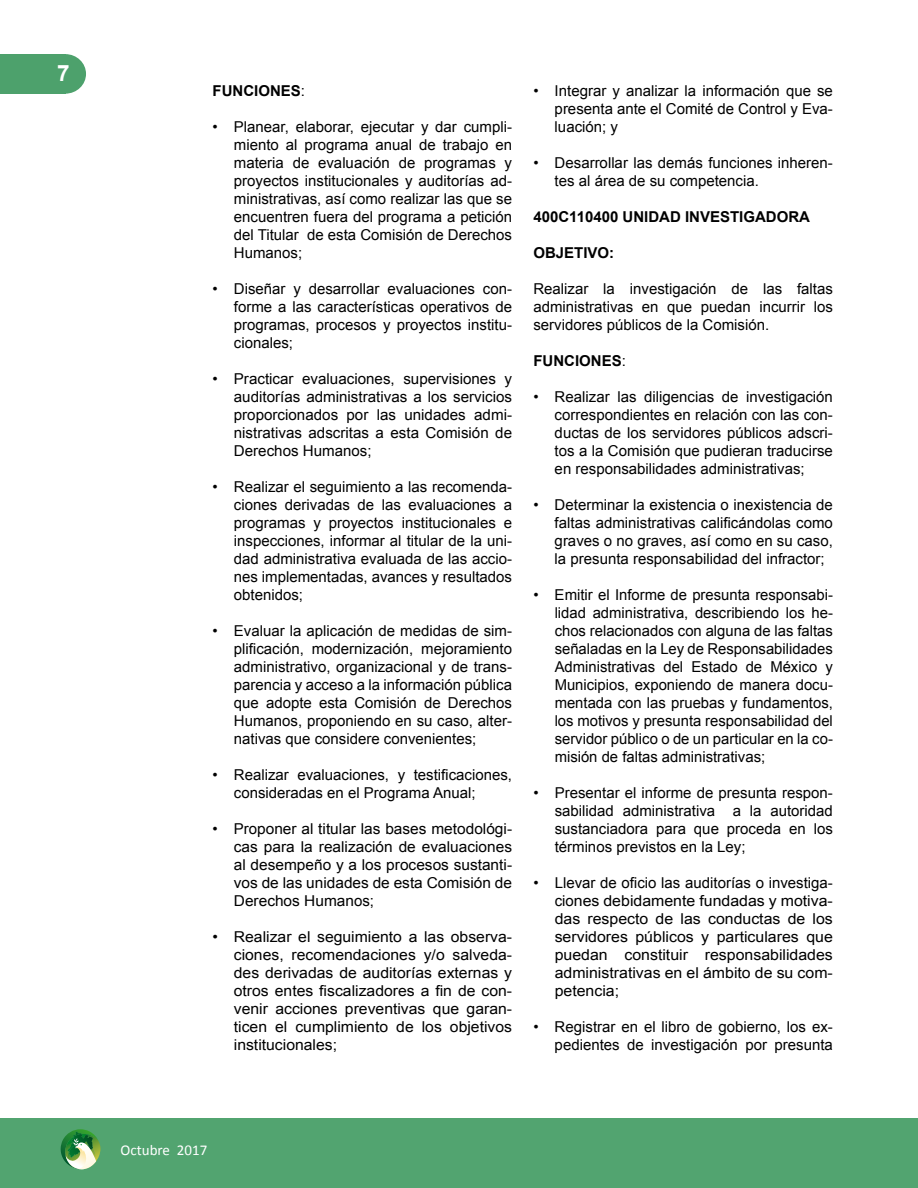
<style>
.page{position:relative;width:918px;height:1188px;background:#fff}
.page>*{position:absolute;margin:0;border:0;box-sizing:border-box;transform-origin:0 0}
.t1{font:700 22.5px "Arial";color:#fff}
.t2{font:15px/18px "Arial";color:#000;text-align:justify}
.t3{font:15px/18px "Arial";color:#000;text-align:justify;scale:1.05 1}
.t4{font:700 15px "Arial";color:#000}
.t5{font:15px "Calibri";color:#fff}
.s1{font-weight:400}
</style>
<div class="page">
<div style="left:0;top:1118px;width:918px;height:70px;background:#52a470"></div>
<div style="left:0;top:54px;width:65px;height:40px;background:#4da16c"></div>
<div style="left:45px;top:54px;width:41px;height:40px;background:#4da16c;border-radius:50%"></div>
<svg style="left:61px;top:1129px;width:38px;height:41px"></svg>
<h1 class="t1" style="left:57px;top:58px;width:14px">7</h1>
<p class="t4" style="left:213px;top:81px;width:94px">FUNCIONES<span class="s1">:</span></p>
<p class="t2" style="left:234px;top:118px;width:280px;text-indent:-21px">• Planear, elaborar, ejecutar y dar cumpli&shy;miento al programa anual de trabajo en materia de evaluación de programas y proyectos institucionales y auditorías ad&shy;ministrativas, así como realizar las que se encuentren fuera del programa a petición del Titular de esta Comisión de Derechos Humanos;</p>
<p class="t2" style="left:234px;top:280px;width:280px;text-indent:-21px">• Diseñar y desarrollar evaluaciones con&shy;forme a las características operativos de programas, procesos y proyectos institu&shy;cionales;</p>
<p class="t2" style="left:234px;top:370px;width:280px;text-indent:-21px">• Practicar evaluaciones, supervisiones y auditorías administrativas a los servicios proporcionados por las unidades admi&shy;nistrativas adscritas a esta Comisión de Derechos Humanos;</p>
<p class="t2" style="left:234px;top:478px;width:280px;text-indent:-21px">• Realizar el seguimiento a las recomenda&shy;ciones derivadas de las evaluaciones a programas y proyectos institucionales e inspecciones, informar al titular de la uni&shy;dad administrativa evaluada de las accio&shy;nes implementadas, avances y resultados obtenidos;</p>
<p class="t2" style="left:234px;top:622px;width:280px;text-indent:-21px">• Evaluar la aplicación de medidas de sim&shy;plificación, modernización, mejoramiento administrativo, organizacional y de trans&shy;parencia y acceso a la información pública que adopte esta Comisión de Derechos Humanos, proponiendo en su caso, alter&shy;nativas que considere convenientes;</p>
<p class="t2" style="left:234px;top:766px;width:280px;text-indent:-21px">• Realizar evaluaciones, y testificaciones, consideradas en el Programa Anual;</p>
<p class="t2" style="left:234px;top:820px;width:280px;text-indent:-21px">• Proponer al titular las bases metodológi&shy;cas para la realización de evaluaciones al desempeño y a los procesos sustanti&shy;vos de las unidades de esta Comisión de Derechos Humanos;</p>
<p class="t3" style="left:234px;top:928px;width:267px;text-indent:-21px">• Realizar el seguimiento a las observa&shy;ciones, recomendaciones y/o salveda&shy;des derivadas de auditorías externas y otros entes fiscalizadores a fin de con&shy;venir acciones preventivas que garan&shy;ticen el cumplimiento de los objetivos institucionales;</p>
<p class="t2" style="left:555px;top:82px;width:280px;text-indent:-21px">• Integrar y analizar la información que se presenta ante el Comité de Control y Eva&shy;luación; y</p>
<p class="t2" style="left:555px;top:154px;width:280px;text-indent:-21px">• Desarrollar las demás funciones inheren&shy;tes al área de su competencia.</p>
<p class="t4" style="left:533px;top:207px;width:278px">400C110400 UNIDAD INVESTIGADORA</p>
<p class="t4" style="left:533px;top:243px;width:82px">OBJETIVO:</p>
<p class="t2" style="left:533px;top:280px;width:301px">Realizar la investigación de las faltas administrativas en que puedan incurrir los servidores públicos de la Comisión.</p>
<p class="t4" style="left:533px;top:351px;width:94px">FUNCIONES<span class="s1">:</span></p>
<p class="t2" style="left:555px;top:388px;width:280px;text-indent:-21px">• Realizar las diligencias de investigación correspondientes en relación con las con&shy;ductas de los servidores públicos adscri&shy;tos a la Comisión que pudieran traducirse en responsabilidades administrativas;</p>
<p class="t2" style="left:555px;top:496px;width:280px;text-indent:-21px">• Determinar la existencia o inexistencia de faltas administrativas calificándolas como graves o no graves, así como en su caso, la presunta responsabilidad del infractor;</p>
<p class="t2" style="left:555px;top:586px;width:280px;text-indent:-21px">• Emitir el Informe de presunta responsabi&shy;lidad administrativa, describiendo los he&shy;chos relacionados con alguna de las faltas señaladas en la Ley de Responsabilidades Administrativas del Estado de México y Municipios, exponiendo de manera docu&shy;mentada con las pruebas y fundamentos, los motivos y presunta responsabilidad del servidor público o de un particular en la co&shy;misión de faltas administrativas;</p>
<p class="t2" style="left:555px;top:784px;width:280px;text-indent:-21px">• Presentar el informe de presunta respon&shy;sabilidad administrativa a la autoridad sustanciadora para que proceda en los términos previstos en la Ley;</p>
<p class="t2" style="left:555px;top:874px;width:280px;text-indent:-21px">• Llevar de oficio las auditorías o investiga&shy;ciones debidamente fundadas y motiva&shy;das respecto de las conductas de los servidores públicos y particulares que puedan constituir responsabilidades administrativas en el ámbito de su com&shy;petencia;</p>
<p class="t2" style="left:533px;top:1018px;width:301px;text-align:right">• Registrar en el libro de gobierno, los ex&shy;pedientes de investigación por presunta</p>
<p class="t5" style="left:121px;top:1140px;width:88px">Octubre 2017</p>
</div>
